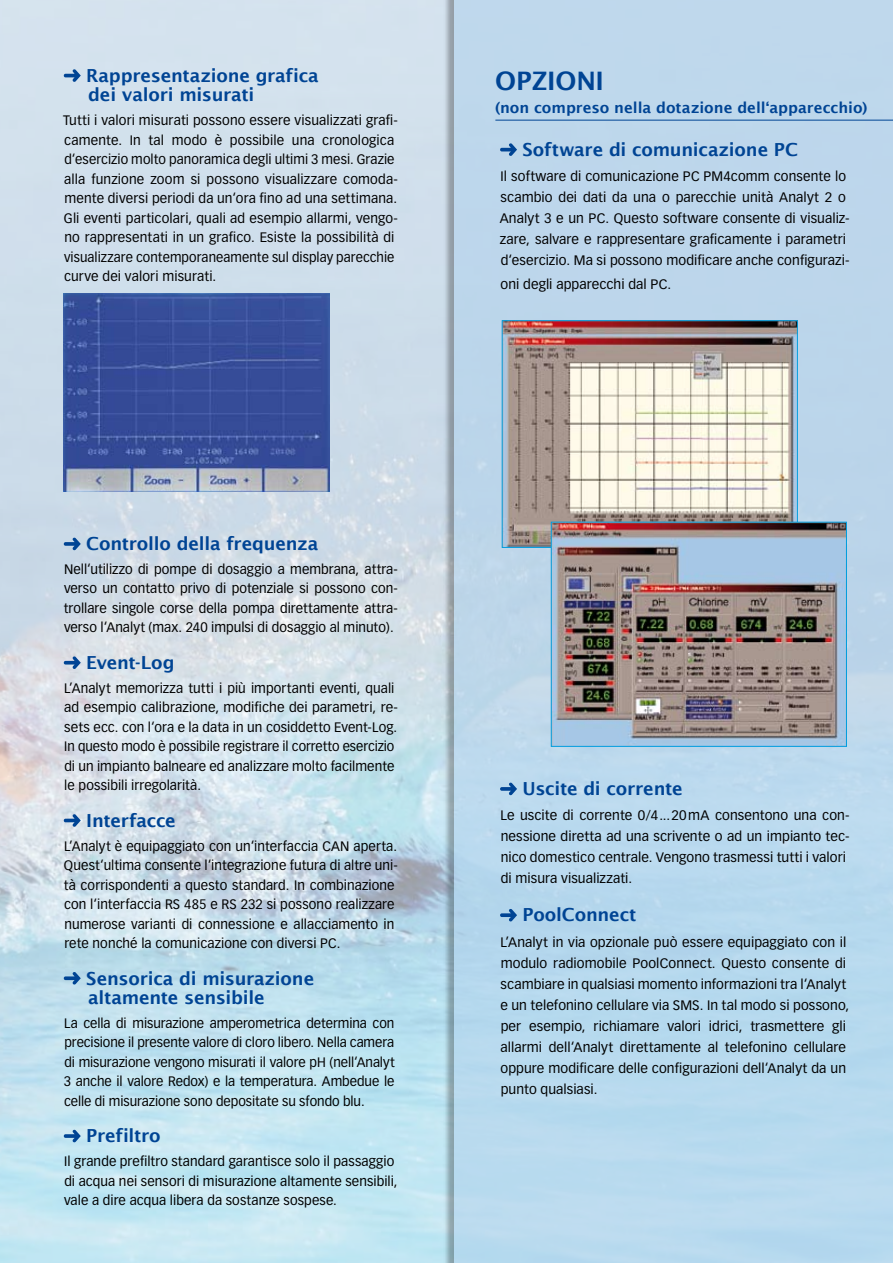
<style>
.page{position:relative;width:893px;height:1263px;background:#fff}
.page>*{position:absolute;margin:0;border:0;box-sizing:border-box;transform-origin:0 0}
.t1{font:600 25.5px "Lucida Sans";letter-spacing:-.01em;color:#004494}
.t2{font:600 18px/19.5px "Lucida Sans";letter-spacing:-.01em;color:#004494}
.t3{font:600 15px "Lucida Sans";color:#004494}
.t4{font:13.5px/19.5px "Vectora LH";letter-spacing:.005em;color:#000}
</style>
<div class="page">
<img style="left:0;top:0;width:442px;height:1263px">
<div style="left:442px;top:0;width:451px;height:1263px;background:#000;opacity:.5"></div>
<div style="left:454px;top:0;width:439px;height:1263px;background:#bbd8ec"></div>
<svg style="left:64px;top:69px;width:17px;height:13px"></svg>
<svg style="left:64px;top:538px;width:17px;height:12px"></svg>
<svg style="left:64px;top:656px;width:17px;height:13px"></svg>
<svg style="left:64px;top:814px;width:17px;height:13px"></svg>
<svg style="left:64px;top:972px;width:17px;height:12px"></svg>
<svg style="left:64px;top:1130px;width:17px;height:12px"></svg>
<hr style="left:495px;top:120px;width:398px;height:1px;background:#004494">
<svg style="left:500px;top:143px;width:17px;height:13px"></svg>
<svg style="left:500px;top:783px;width:17px;height:12px"></svg>
<svg style="left:500px;top:909px;width:17px;height:12px"></svg>
<img style="left:504px;top:322px;width:292px;height:224px">
<div style="left:502px;top:320px;width:296px;height:228px;border:1px solid #009ee0"></div>
<img style="left:64px;top:293px;width:265px;height:199px">
<img style="left:553px;top:524px;width:292px;height:221px">
<div style="left:551px;top:522px;width:296px;height:225px;border:1px solid #009ee0"></div>
<h2 class="t2" style="left:86px;top:66px;width:234px">Rappresentazione grafica dei valori misurati</h2>
<p class="t4" style="left:63px;top:111px;width:336px">Tutti i valori misurati possono essere visualizzati grafi&shy;camente. In tal modo è possibile una cronologica d‘esercizio molto panoramica degli ultimi 3 mesi. Grazie alla funzione zoom si possono visualizzare comoda&shy;mente diversi periodi da un‘ora fino ad una settimana.<br>Gli eventi particolari, quali ad esempio allarmi, vengo&shy;no rappresentati in un grafico. Esiste la possibilità di visualizzare contemporaneamente sul display parecchie curve dei valori misurati.</p>
<h2 class="t2" style="left:86px;top:534px;width:234px">Controllo della frequenza</h2>
<p class="t4" style="left:64px;top:559px;width:336px;text-align:justify">Nell‘utilizzo di pompe di dosaggio a membrana, attra&shy;verso un contatto privo di potenziale si possono con&shy;trollare singole corse della pompa direttamente attra&shy;verso l‘Analyt (max. 240 impulsi di dosaggio al minuto).</p>
<h2 class="t2" style="left:86px;top:653px;width:90px">Event-Log</h2>
<p class="t4" style="left:64px;top:678px;width:335px">L’Analyt memorizza tutti i più importanti eventi, quali ad esempio calibrazione, modifiche dei parametri, re&shy;sets ecc. con l‘ora e la data in un cosiddetto Event-Log.<br>In questo modo è possibile registrare il corretto esercizio di un impianto balneare ed analizzare molto facilmente le possibili irregolarità.</p>
<h2 class="t2" style="left:86px;top:810px;width:91px">Interfacce</h2>
<p class="t4" style="left:64px;top:836px;width:336px">L’Analyt è equipaggiato con un‘interfaccia CAN aperta.<br>Quest‘ultima consente l‘integrazione futura di altre uni&shy;tà corrispondenti a questo standard. In combinazione con l‘interfaccia RS 485 e RS 232 si possono realizzare numerose varianti di connessione e allacciamento in rete nonché la comunicazione con diversi PC.</p>
<h2 class="t2" style="left:86px;top:968px;width:229px">Sensorica di misurazione altamente sensibile</h2>
<p class="t4" style="left:64px;top:1013px;width:332px;text-align:justify">La cella di misurazione amperometrica determina con precisione il presente valore di cloro libero. Nella camera di misurazione vengono misurati il valore pH (nell‘Analyt 3 anche il valore Redox) e la temperatura. Ambedue le celle di misurazione sono depositate su sfondo blu.</p>
<h2 class="t2" style="left:86px;top:1126px;width:76px">Prefiltro</h2>
<p class="t4" style="left:64px;top:1152px;width:335px">Il grande prefiltro standard garantisce solo il passaggio di acqua nei sensori di misurazione altamente sensibili, vale a dire acqua libera da sostanze sospese.</p>
<h1 class="t1" style="left:495px;top:66px;width:110px">OPZIONI</h1>
<p class="t3" style="left:495px;top:99px;width:374px">(non compreso nella dotazione dell‘apparecchio)</p>
<h2 class="t2" style="left:523px;top:140px;width:277px">Software di comunicazione PC</h2>
<p class="t4" style="left:500px;top:166px;width:351px;line-height:21px">Il software di comunicazione PC PM4comm consente lo scambio dei dati da una o parecchie unità Analyt 2 o Analyt 3 e un PC. Questo software consente di visualiz&shy;zare, salvare e rappresentare graficamente i parametri d‘esercizio. Ma si possono modificare anche configurazi-</p>
<p class="t4" style="left:500px;top:274px;width:172px">oni degli apparecchi dal PC.</p>
<h2 class="t2" style="left:523px;top:779px;width:162px">Uscite di corrente</h2>
<p class="t4" style="left:500px;top:805px;width:351px;line-height:21px">Le uscite di corrente 0/4...20mA consentono una con&shy;nessione diretta ad una scrivente o ad un impianto tec&shy;nico domestico centrale. Vengono trasmessi tutti i valori di misura visualizzati.</p>
<h2 class="t2" style="left:523px;top:905px;width:115px">PoolConnect</h2>
<p class="t4" style="left:500px;top:931px;width:350px;line-height:21px">L’Analyt in via opzionale può essere equipaggiato con il modulo radiomobile PoolConnect. Questo consente di scambiare in qualsiasi momento informazioni tra l‘Analyt e un telefonino cellulare via SMS. In tal modo si possono, per esempio, richiamare valori idrici, trasmettere gli allarmi dell‘Analyt direttamente al telefonino cellulare oppure modificare delle configurazioni dell‘Analyt da un punto qualsiasi.</p>
</div>
